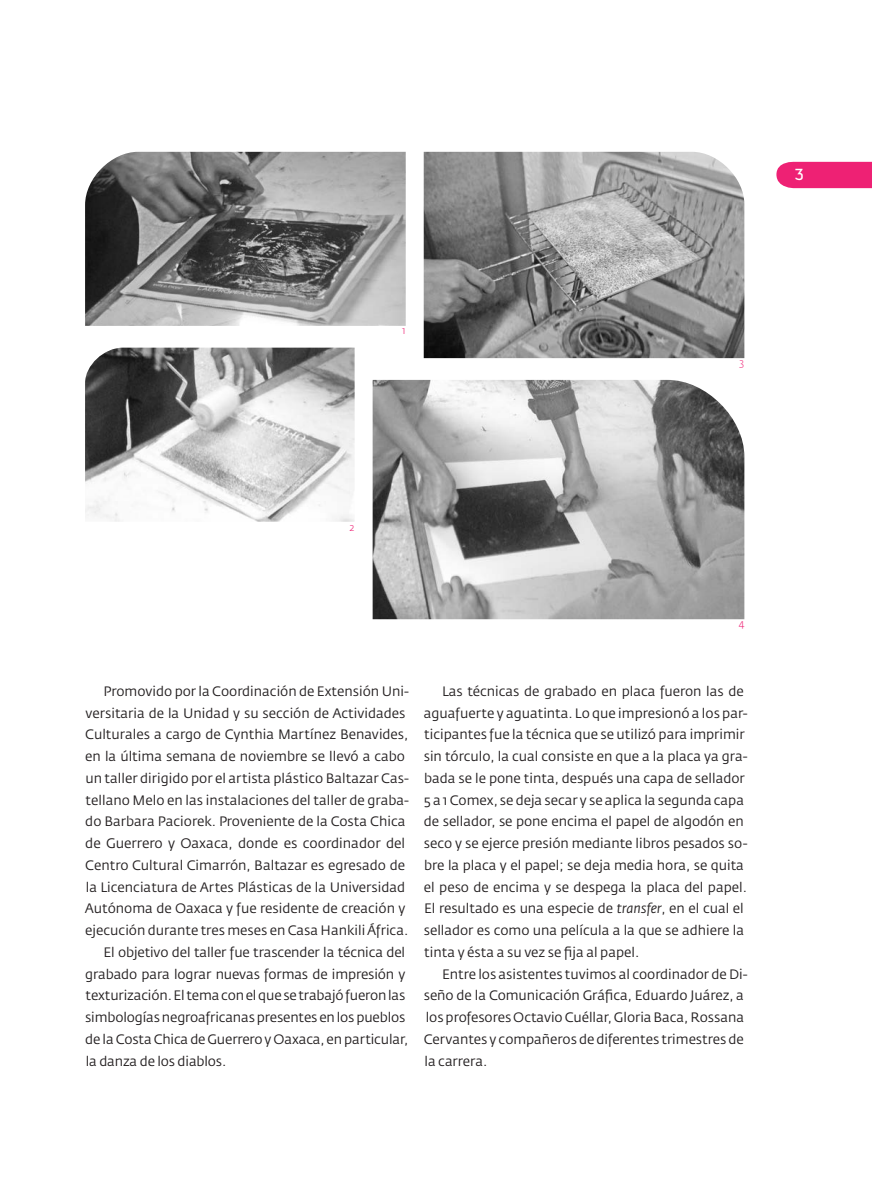
<style>
.page{position:relative;width:872px;height:1191px;background:#fff}
.page>*{position:absolute;margin:0;border:0;box-sizing:border-box;transform-origin:0 0}
.t1{font:20.4px "Kautiva";color:#fff}
.t2{font:13.65px "Fedra Sans Std";color:#231f20}
.t3{font:13.5px/21.8px "Fedra Sans Std";color:#231f20}
.t4{font:300 10.5px "Fedra Sans Std";color:#ee2174}
.s1{font-style:italic}
</style>
<div class="page">
<img style="left:372px;top:380px;width:372px;height:239px">
<img style="left:85px;top:348px;width:269px;height:174px">
<img style="left:85px;top:152px;width:321px;height:174px">
<img style="left:424px;top:152px;width:320px;height:206px">
<svg style="left:776px;top:161px;width:96px;height:27px;background:#ef307d"></svg>
<p class="t4" style="left:402px;top:324px;width:5px">1</p>
<p class="t1" style="left:794px;top:162px;width:10px">3</p>
<p class="t4" style="left:739px;top:356px;width:7px">3</p>
<p class="t4" style="left:349px;top:521px;width:6px">2</p>
<p class="t4" style="left:738px;top:617px;width:7px">4</p>
<p class="t3" style="left:85px;top:680px;width:325px;text-indent:18px">Promovido por la Coordinación de Extensión Uni&shy;versitaria de la Unidad y su sección de Actividades Culturales a cargo de Cynthia Martínez Benavides, en la última semana de noviembre se llevó a cabo un taller dirigido por el artista plástico Baltazar Cas&shy;tellano Melo en las instalaciones del taller de graba&shy;do Barbara Paciorek. Proveniente de la Costa Chica</p>
<p class="t2" style="left:85px;top:834px;width:321px">de Guerrero y Oaxaca, donde es coordinador del</p>
<p class="t3" style="left:85px;top:854px;width:321px">Centro Cultural Cimarrón, Baltazar es egresado de</p>
<p class="t3" style="left:86px;top:876px;width:321px">la Licenciatura de Artes Plásticas de la Universidad</p>
<p class="t3" style="left:85px;top:897px;width:322px">Autónoma de Oaxaca y fue residente de creación y</p>
<p class="t3" style="left:85px;top:919px;width:324px">ejecución durante tres meses en Casa Hankili África.</p>
<p class="t3" style="left:103px;top:941px;width:303px">El objetivo del taller fue trascender la técnica del</p>
<p class="t3" style="left:85px;top:963px;width:322px">grabado para lograr nuevas formas de impresión y</p>
<p class="t3" style="left:86px;top:984px;width:321px">texturización. El tema con el que se trabajó fueron las</p>
<p class="t3" style="left:85px;top:1006px;width:322px">simbologías negroafricanas presentes en los pueblos</p>
<p class="t3" style="left:85px;top:1028px;width:324px">de la Costa Chica de Guerrero y Oaxaca, en particular,</p>
<p class="t3" style="left:86px;top:1050px;width:142px">la danza de los diablos.</p>
<p class="t3" style="left:442px;top:680px;width:303px">Las técnicas de grabado en placa fueron las de</p>
<p class="t3" style="left:424px;top:702px;width:325px">aguafuerte y aguatinta. Lo que impresionó a los par-</p>
<p class="t3" style="left:424px;top:723px;width:322px">ticipantes fue la técnica que se utilizó para imprimir</p>
<p class="t3" style="left:424px;top:745px;width:325px">sin tórculo, la cual consiste en que a la placa ya gra-</p>
<p class="t3" style="left:424px;top:767px;width:322px">bada se le pone tinta, después una capa de sellador</p>
<p class="t3" style="left:424px;top:789px;width:322px">5 a 1 Comex, se deja secar y se aplica la segunda capa</p>
<p class="t3" style="left:424px;top:810px;width:321px">de sellador, se pone encima el papel de algodón en</p>
<p class="t3" style="left:424px;top:832px;width:325px">seco y se ejerce presión mediante libros pesados so-</p>
<p class="t3" style="left:424px;top:854px;width:321px">bre la placa y el papel; se deja media hora, se quita</p>
<p class="t3" style="left:424px;top:876px;width:324px">el peso de encima y se despega la placa del papel.</p>
<p class="t3" style="left:424px;top:897px;width:321px">El resultado es una especie de <span class="s1">transfer</span>, en el cual el</p>
<p class="t3" style="left:424px;top:919px;width:322px">sellador es como una película a la que se adhiere la</p>
<p class="t3" style="left:424px;top:941px;width:216px">tinta y ésta a su vez se fija al papel.</p>
<p class="t3" style="left:442px;top:963px;width:307px">Entre los asistentes tuvimos al coordinador de Di-</p>
<p class="t3" style="left:424px;top:984px;width:322px">seño de la Comunicación Gráfica, Eduardo Juárez, a</p>
<p class="t3" style="left:426px;top:1006px;width:320px">los profesores Octavio Cuéllar, Gloria Baca, Rossana</p>
<p class="t3" style="left:424px;top:1028px;width:321px">Cervantes y compañeros de diferentes trimestres de</p>
<p class="t3" style="left:424px;top:1050px;width:64px">la carrera.</p>
</div>
